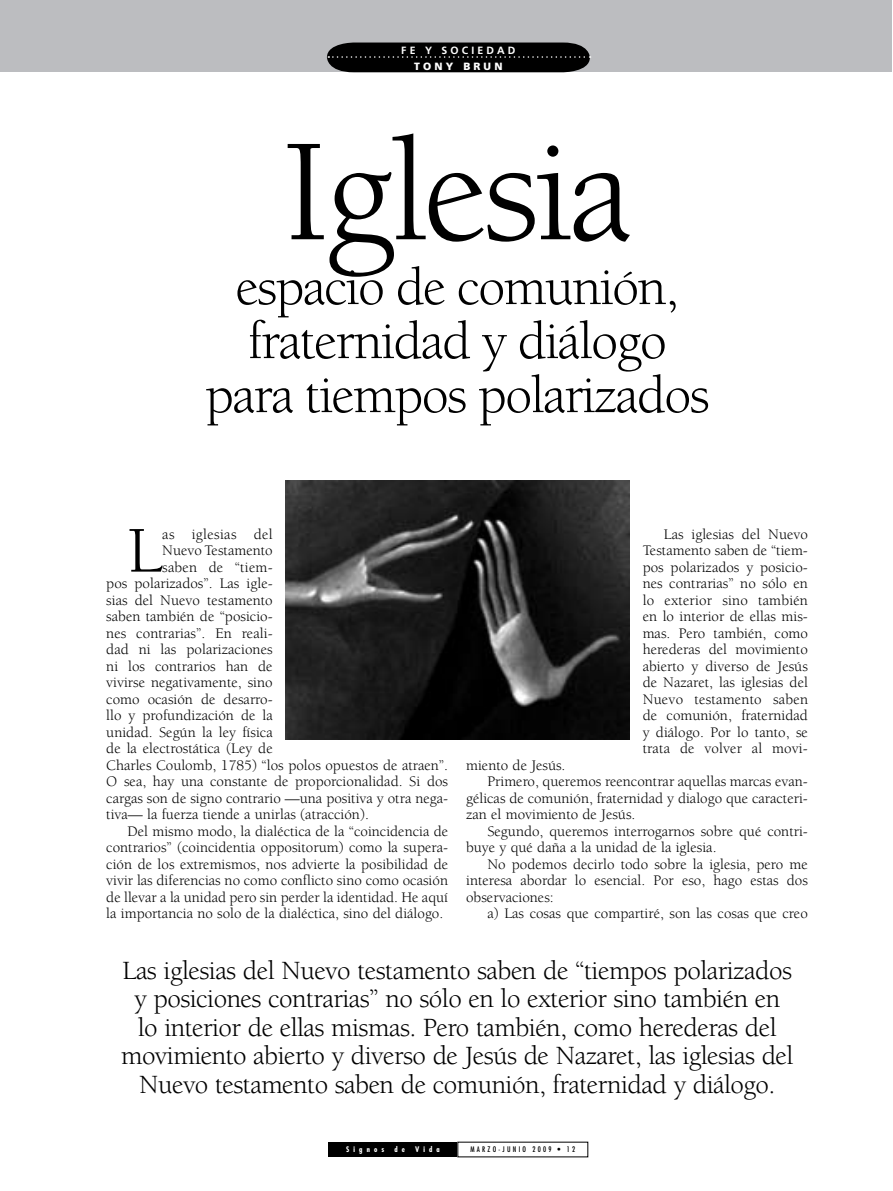
<style>
.page{position:relative;width:893px;height:1191px;background:#fff}
.page>*{position:absolute;margin:0;border:0;box-sizing:border-box;transform-origin:0 0}
.t1{font:150px "Berkeley";letter-spacing:-.03em;color:#000}
.t2{font:66.9px "Berkeley";color:#000}
.t3{font:54px/54px "Berkeley";letter-spacing:-.03em;color:#000;text-align:center}
.t4{font:27px/28.5px "Berkeley";letter-spacing:-.02em;color:#000;text-align:center}
.t5{font:15px/16.5px "Berkeley";color:#000;text-align:justify}
.t6{font:15px "Berkeley";letter-spacing:.025em;color:#000}
.t7{font:700 10.5px "Frutiger";letter-spacing:.3em;color:#fff}
.t8{font:900 10.5px "Frutiger";letter-spacing:.3em;color:#fff}
.t9{font:condensed 7.5px "Futura";letter-spacing:.3em;color:#000}
.t10{font:700 condensed 7.5px "Futura";letter-spacing:.55em;color:#fff}
</style>
<div class="page">
<div style="left:0;top:0;width:892px;height:72px;background:#bcbdc0"></div>
<div style="left:328px;top:1142px;width:130px;height:15px;background:#000"></div>
<svg style="left:327px;top:43px;width:264px;height:29px;background:#0b0b0b"></svg>
<img style="left:285px;top:480px;width:345px;height:259px">
<p class="t7" style="left:401px;top:45px;width:116px">FE Y SOCIE DAD</p>
<p class="t8" style="left:414px;top:60px;width:90px">TONY BRUN</p>
<h1 class="t1" style="left:282px;top:113px;width:352px">Iglesia</h1>
<h3 class="t3" style="left:205px;top:261px;width:506px">espacio de comunión, fraternidad y diálogo para tiempos polarizados</h3>
<h2 class="t2" style="left:128px;top:515px;width:36px">L</h2>
<p class="t6" style="left:162px;top:526px;width:112px">as iglesias del</p>
<p class="t5" style="left:162px;top:542px;width:112px">Nuevo Testamento</p>
<p class="t5" style="left:162px;top:559px;width:112px">saben de “tiem-</p>
<p class="t5" style="left:106px;top:575px;width:168px">pos polarizados”. Las igle-</p>
<p class="t5" style="left:106px;top:592px;width:168px">sias del Nuevo testamento</p>
<p class="t5" style="left:106px;top:608px;width:168px">saben también de “posicio-</p>
<p class="t5" style="left:106px;top:625px;width:168px">nes contrarias”. En reali-</p>
<p class="t5" style="left:106px;top:641px;width:168px">dad ni las polarizaciones</p>
<p class="t5" style="left:106px;top:658px;width:168px">ni los contrarios han de</p>
<p class="t5" style="left:106px;top:674px;width:168px">vivirse negativamente, sino</p>
<p class="t5" style="left:106px;top:691px;width:168px">como ocasión de desarro-</p>
<p class="t5" style="left:106px;top:707px;width:168px">llo y profundización de la</p>
<p class="t5" style="left:106px;top:724px;width:168px">unidad. Según la ley física</p>
<p class="t5" style="left:106px;top:740px;width:168px">de la electrostática (Ley de</p>
<p class="t5" style="left:106px;top:757px;width:343px">Charles Coulomb, 1785) “los polos opuestos de atraen”.</p>
<p class="t5" style="left:106px;top:773px;width:343px">O sea, hay una constante de proporcionalidad. Si dos</p>
<p class="t5" style="left:106px;top:790px;width:343px">cargas son de signo contrario —una positiva y otra nega-</p>
<p class="t5" style="left:106px;top:806px;width:264px">tiva— la fuerza tiende a unirlas (atracción).</p>
<p class="t5" style="left:128px;top:823px;width:322px">Del mismo modo, la dialéctica de la “coincidencia de</p>
<p class="t5" style="left:106px;top:839px;width:343px">contrarios” (coincidentia oppositorum) como la supera-</p>
<p class="t5" style="left:106px;top:856px;width:343px">ción de los extremismos, nos advierte la posibilidad de</p>
<p class="t5" style="left:106px;top:872px;width:343px">vivir las diferencias no como conflicto sino como ocasión</p>
<p class="t5" style="left:106px;top:889px;width:343px">de llevar a la unidad pero sin perder la identidad. He aquí</p>
<p class="t5" style="left:106px;top:905px;width:339px">la importancia no solo de la dialéctica, sino del diálogo.</p>
<p class="t5" style="left:643px;top:526px;width:167px;text-indent:21px">Las iglesias del Nuevo Testamento saben de “tiem&shy;pos polarizados y posicio&shy;nes contrarias” no sólo en lo exterior sino también en lo interior de ellas mis&shy;mas. Pero también, como herederas del movimiento abierto y diverso de Jesús de Nazaret, las iglesias del Nuevo testamento saben de comunión, fraternidad y diálogo. Por lo tanto, se trata de volver al movi-</p>
<p class="t5" style="left:466px;top:757px;width:101px">miento de Jesús.</p>
<p class="t5" style="left:487px;top:773px;width:322px">Primero, queremos reencontrar aquellas marcas evan-</p>
<p class="t5" style="left:466px;top:790px;width:343px">gélicas de comunión, fraternidad y dialogo que caracteri-</p>
<p class="t5" style="left:466px;top:806px;width:171px">zan el movimiento de Jesús.</p>
<p class="t5" style="left:487px;top:823px;width:322px">Segundo, queremos interrogarnos sobre qué contri-</p>
<p class="t5" style="left:466px;top:839px;width:252px">buye y qué daña a la unidad de la iglesia.</p>
<p class="t5" style="left:487px;top:856px;width:322px">No podemos decirlo todo sobre la iglesia, pero me</p>
<p class="t5" style="left:466px;top:872px;width:343px">interesa abordar lo esencial. Por eso, hago estas dos</p>
<p class="t5" style="left:466px;top:889px;width:89px">observaciones:</p>
<p class="t5" style="left:487px;top:905px;width:322px">a) Las cosas que compartiré, son las cosas que creo</p>
<p class="t4" style="left:121px;top:956px;width:674px">Las iglesias del Nuevo testamento saben de “tiempos polarizados y posiciones contrarias” no sólo en lo exterior sino también en lo interior de ellas mismas. Pero también, como herederas del movimiento abierto y diverso de Jesús de Nazaret, las iglesias del Nuevo testamento saben de comunión, fraternidad y diálogo.</p>
<p class="t10" style="left:346px;top:1144px;width:40px">Signos</p>
<p class="t10" style="left:394px;top:1144px;width:12px">d e</p>
<p class="t10" style="left:415px;top:1144px;width:26px">Vida</p>
<p class="t9" style="left:470px;top:1144px;width:106px">MARZO-JUNIO 2009 • 12</p>
</div>
